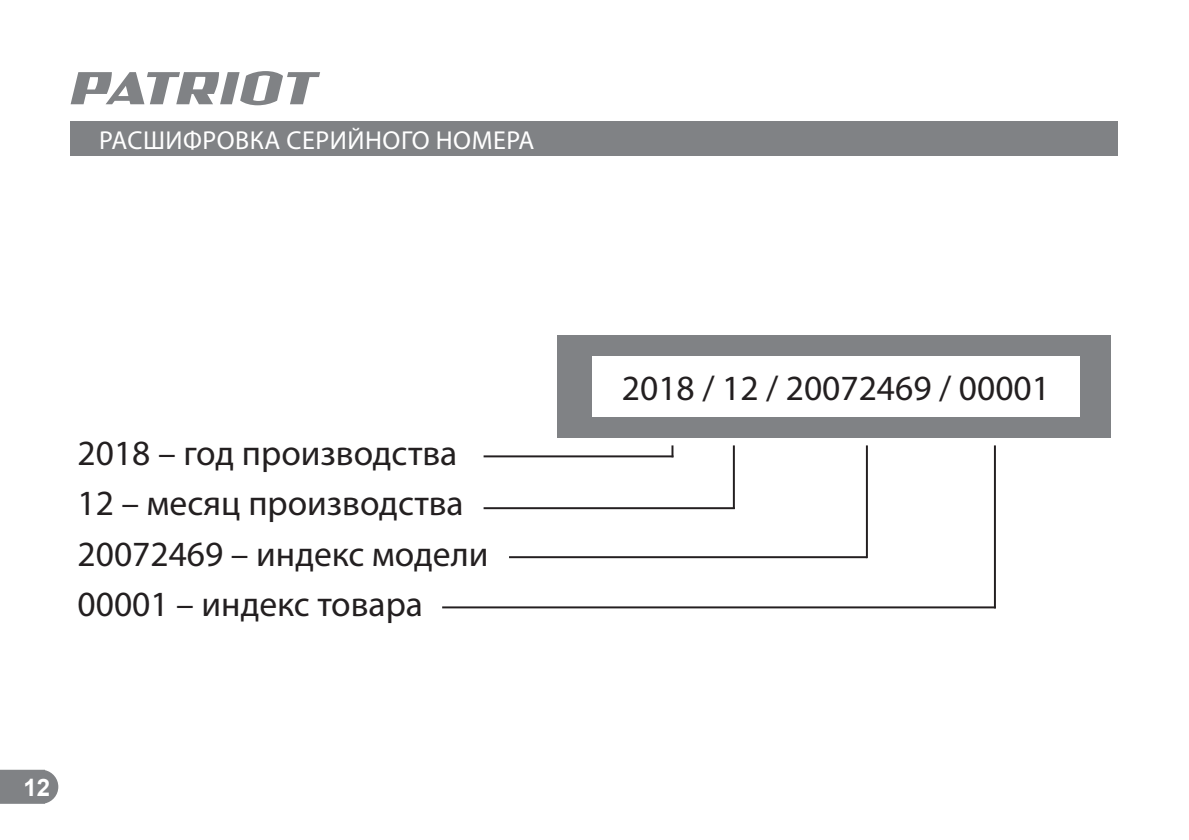
<style>
.page{position:relative;width:1189px;height:840px;background:#fff}
.page>*{position:absolute;margin:0;border:0;box-sizing:border-box;transform-origin:0 0}
.t1{font:35.6px/50.4px "Myriad Pro";color:#231f20}
.t2{font:26px "Myriad Pro";letter-spacing:.02em;color:#fff}
.t3{font:700 24px "Arial";color:#fff}
</style>
<div class="page">
<svg style="left:0;top:769px;width:58px;height:34px;background:#898b8e"></svg>
<svg style="left:71px;top:71px;width:249px;height:34px"></svg>
<div style="left:71px;top:122px;width:1046px;height:34px;background:#808285"></div>
<div style="left:557px;top:335px;width:553px;height:103px;background:#808285"></div>
<hr style="left:483px;top:455px;width:190px;height:2px;background:#231f20">
<hr style="left:483px;top:507px;width:252px;height:2px;background:#231f20">
<hr style="left:509px;top:556px;width:358px;height:2px;background:#231f20">
<hr style="left:442px;top:606px;width:553px;height:2px;background:#231f20">
<div style="left:592px;top:356px;width:487px;height:60px;background:#fff"></div>
<svg style="left:671px;top:445px;width:2px;height:11px"></svg>
<hr style="left:733px;top:445px;width:2px;height:63px;background:#231f20">
<hr style="left:866px;top:445px;width:2px;height:113px;background:#231f20">
<hr style="left:993px;top:445px;width:2px;height:163px;background:#231f20">
<p class="t2" style="left:99px;top:124px;width:437px">РАСШИФРОВКА СЕРИЙНОГО НОМЕРА</p>
<p class="t1" style="left:78px;top:427px;width:412px">2018 – год производства<br>12 – месяц производства<br>20072469 – индекс модели<br>00001 – индекс товара</p>
<p class="t3" style="left:23px;top:769px;width:28px">12</p>
<p class="t1" style="left:622px;top:362px;width:429px">2018 / 12 / 20072469 / 00001</p>
</div>
